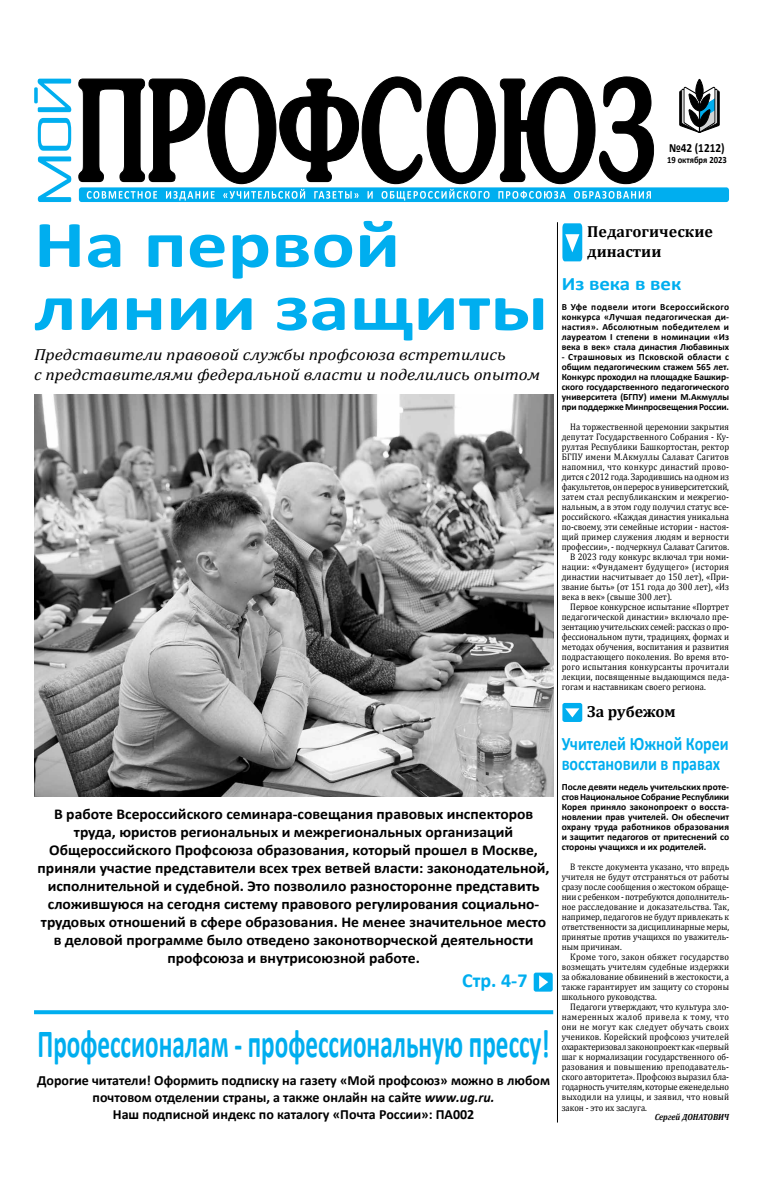
<style>
.page{position:relative;width:766px;height:1191px;background:#fff}
.page>*{position:absolute;margin:0;border:0;box-sizing:border-box;transform-origin:0 0}
.t1{font:700 67px "Calibri";color:#00aeef;scale:1.21 1}
.t2{font:700 40px "Calibri";color:#00aeef;scale:.63 1}
.t3{font:700 20px "Calibri";color:#00aeef}
.t4{font:700 19px/20px "Calibri";color:#00aeef;scale:.84 1}
.t5{font:700 19px "Calibri";color:#00aeef;scale:1.1 1}
.t6{font:italic 16px/20px "Cambria";color:#000;scale:1.1 1}
.t7{font:700 16px "Cambria";color:#000}
.t8{font:700 15px/18px "Calibri";color:#000;text-align:center;scale:1.04 1}
.t9{font:700 14px/16.8px "Calibri";color:#000;text-align:center}
.t10{font:700 12.5px "Calibri";color:#000;scale:.9 1}
.t11{font:9.5px/10px "Cambria";color:#000;text-align:justify;scale:.9 1}
.t12{font:700 9.5px/10px "Calibri";color:#000;text-align:justify}
.t13{font:9.5px "Cambria";letter-spacing:.03em;color:#000;scale:.9 1}
.t14{font:9.5px "Cambria";letter-spacing:.02em;color:#000;scale:.9 1}
.t15{font:700 9.5px "Calibri";color:#000;scale:.9 1}
.t16{font:italic 700 9px "Cambria";color:#000;scale:.9 1}
.s1{font-style:italic}
</style>
<div class="page">
<svg style="left:79px;top:77px;width:574px;height:107px"></svg>
<div style="left:79px;top:187px;width:649px;height:15px;background:#00aeef;border-radius:3px"></div>
<svg style="left:87px;top:189px;width:402px;height:12px"></svg>
<svg style="left:498px;top:191px;width:152px;height:8px"></svg>
<svg style="left:679px;top:78px;width:40px;height:55px"></svg>
<svg style="left:34px;top:79px;width:37px;height:123px"></svg>
<svg style="left:562px;top:223px;width:20px;height:38px"></svg>
<hr style="left:557px;top:222px;width:1px;height:900px;background:#000">
<svg style="left:34px;top:1010px;width:519px;height:4px;background:#0eb2ef"></svg>
<img style="left:34px;top:394px;width:519px;height:402px">
<div style="left:562px;top:703px;width:20px;height:19px;background:#00aeef;border-radius:2px"></div>
<svg style="left:565px;top:708px;width:14px;height:9px"></svg>
<div style="left:533px;top:972px;width:19px;height:19px;background:#00aeef;border-radius:2px"></div>
<svg style="left:539px;top:975px;width:9px;height:14px"></svg>
<h3 class="t10" style="left:669px;top:139px;width:63px">№42 (1212)</h3>
<p class="t15" style="left:667px;top:154px;width:68px">19 октября 2023</p>
<h1 class="t1" style="left:34px;top:197px;width:304px">На первой</h1>
<h1 class="t1" style="left:34px;top:260px;width:426px">линии защиты</h1>
<h3 class="t6" style="left:34px;top:344px;width:461px">Представители правовой службы профсоюза встретились<br>с представителями федеральной власти и поделились опытом</h3>
<p class="t8" style="left:38px;top:805px;width:493px">В работе Всероссийского семинара-совещания правовых инспекторов труда, юристов региональных и межрегиональных организаций Общероссийского Профсоюза образования, который прошел в Москве, приняли участие представители всех трех ветвей власти: законодательной, исполнительной и судебной. Это позволило разносторонне представить сложившуюся на сегодня систему правового регулирования социально&shy;трудовых отношений в сфере образования. Не менее значительное место в деловой программе было отведено законотворческой деятельности профсоюза и внутрисоюзной работе.</p>
<h3 class="t3" style="left:462px;top:966px;width:67px">Стр. 4-7</h3>
<h2 class="t2" style="left:37px;top:1015px;width:814px">Профессионалам - профессиональную прессу!</h2>
<h3 class="t9" style="left:37px;top:1071px;width:514px">Дорогие читатели! Оформить подписку на газету «Мой профсоюз» можно в любом почтовом отделении страны, а также онлайн на сайте <span class="s1">www.ug.ru.<br></span>Наш подписной индекс по каталогу «Почта России»: ПА002</h3>
<h3 class="t7" style="left:587px;top:220px;width:127px">Педагогические</h3>
<h3 class="t7" style="left:587px;top:240px;width:76px">династии</h3>
<h3 class="t5" style="left:561px;top:270px;width:110px">Из века в век</h3>
<p class="t12" style="left:561px;top:302px;width:169px">В Уфе подвели итоги Всероссийского конкурса «Лучшая педагогическая ди&shy;настия». Абсолютным победителем и лауреатом I степени в номинации «Из века в век» стала династия Любавиных</p>
<p class="t12" style="left:561px;top:352px;width:169px">- Страшновых из Псковской области с общим педагогическим стажем 565 лет.<br>Конкурс проходил на площадке Башкир&shy;ского государственного педагогического университета (БГПУ) имени М.Акмуллы при поддержке Минпросвещения России.</p>
<p class="t11" style="left:570px;top:422px;width:178px">На торжественной церемонии закрытия</p>
<p class="t11" style="left:561px;top:432px;width:187px">депутат Государственного Собрания - Ку-</p>
<p class="t11" style="left:561px;top:442px;width:187px">рултая Республики Башкортостан, ректор</p>
<p class="t14" style="left:561px;top:451px;width:187px">БГПУ имени М.Акмуллы Салават Сагитов</p>
<p class="t13" style="left:561px;top:461px;width:187px">напомнил, что конкурс династий прово-</p>
<p class="t11" style="left:561px;top:472px;width:187px">дится с 2012 года. Зародившись на одном из</p>
<p class="t11" style="left:561px;top:482px;width:187px">факультетов, он перерос в университетский,</p>
<p class="t11" style="left:561px;top:492px;width:187px">затем стал республиканским и межрегио-</p>
<p class="t11" style="left:561px;top:502px;width:187px">нальным, а в этом году получил статус все-</p>
<p class="t11" style="left:561px;top:512px;width:187px">российского. «Каждая династия уникальна</p>
<p class="t11" style="left:561px;top:522px;width:187px">по-своему, эти семейные истории - настоя-</p>
<p class="t11" style="left:561px;top:532px;width:187px">щий пример служения людям и верности</p>
<p class="t11" style="left:561px;top:542px;width:187px">профессии», - подчеркнул Салават Сагитов.</p>
<p class="t11" style="left:570px;top:552px;width:178px">В 2023 году конкурс включал три номи-</p>
<p class="t13" style="left:561px;top:561px;width:187px">нации: «Фундамент будущего» (история</p>
<p class="t11" style="left:561px;top:572px;width:187px">династии насчитывает до 150 лет), «При-</p>
<p class="t11" style="left:561px;top:582px;width:187px">звание быть» (от 151 года до 300 лет), «Из</p>
<p class="t11" style="left:561px;top:592px;width:124px">века в век» (свыше 300 лет).</p>
<p class="t11" style="left:570px;top:602px;width:178px">Первое конкурсное испытание «Портрет</p>
<p class="t11" style="left:561px;top:612px;width:187px">педагогической династии» включало пре-</p>
<p class="t11" style="left:561px;top:622px;width:187px">зентацию учительских семей: рассказ о про-</p>
<p class="t11" style="left:561px;top:632px;width:187px">фессиональном пути, традициях, формах и</p>
<p class="t11" style="left:561px;top:642px;width:187px">методах обучения, воспитания и развития</p>
<p class="t11" style="left:561px;top:652px;width:187px">подрастающего поколения. Во время вто-</p>
<p class="t14" style="left:561px;top:661px;width:187px">рого испытания конкурсанты прочитали</p>
<p class="t11" style="left:561px;top:672px;width:187px">лекции, посвященные выдающимся педа-</p>
<p class="t11" style="left:561px;top:682px;width:161px">гогам и наставникам своего региона.</p>
<h3 class="t7" style="left:587px;top:700px;width:90px">За рубежом</h3>
<h3 class="t4" style="left:561px;top:733px;width:200px">Учителей Южной Кореи восстановили в правах</h3>
<p class="t12" style="left:561px;top:782px;width:169px">После девяти недель учительских проте&shy;стов Национальное Собрание Республики Корея приняло законопроект о восста&shy;новлении прав учителей. Он обеспечит охрану труда работников образования и защитит педагогов от притеснений со стороны учащихся и их родителей.</p>
<p class="t11" style="left:561px;top:862px;width:187px;text-indent:9px">В тексте документа указано, что впредь учителя не будут отстраняться от работы сразу после сообщения о жестоком обраще&shy;нии с ребенком - потребуются дополнитель&shy;ное расследование и доказательства. Так, например, педагогов не будут привлекать к ответственности за дисциплинарные меры, принятые против учащихся по уважитель&shy;ным причинам.</p>
<p class="t11" style="left:561px;top:952px;width:187px;text-indent:9px">Кроме того, закон обяжет государство возмещать учителям судебные издержки за обжалование обвинений в жестокости, а также гарантирует им защиту со стороны школьного руководства.</p>
<p class="t11" style="left:561px;top:1002px;width:187px;text-indent:9px">Педагоги утверждают, что культура зло&shy;намеренных жалоб привела к тому, что они не могут как следует обучать своих учеников. Корейский профсоюз учителей охарактеризовал законопроект как «первый шаг к нормализации государственного об&shy;разования и повышению преподаватель&shy;ского авторитета». Профсоюз выразил бла&shy;годарность учителям, которые еженедельно выходили на улицы, и заявил, что новый закон - это их заслуга.</p>
<p class="t16" style="left:654px;top:1111px;width:84px">Сергей ДОНАТОВИЧ</p>
</div>
